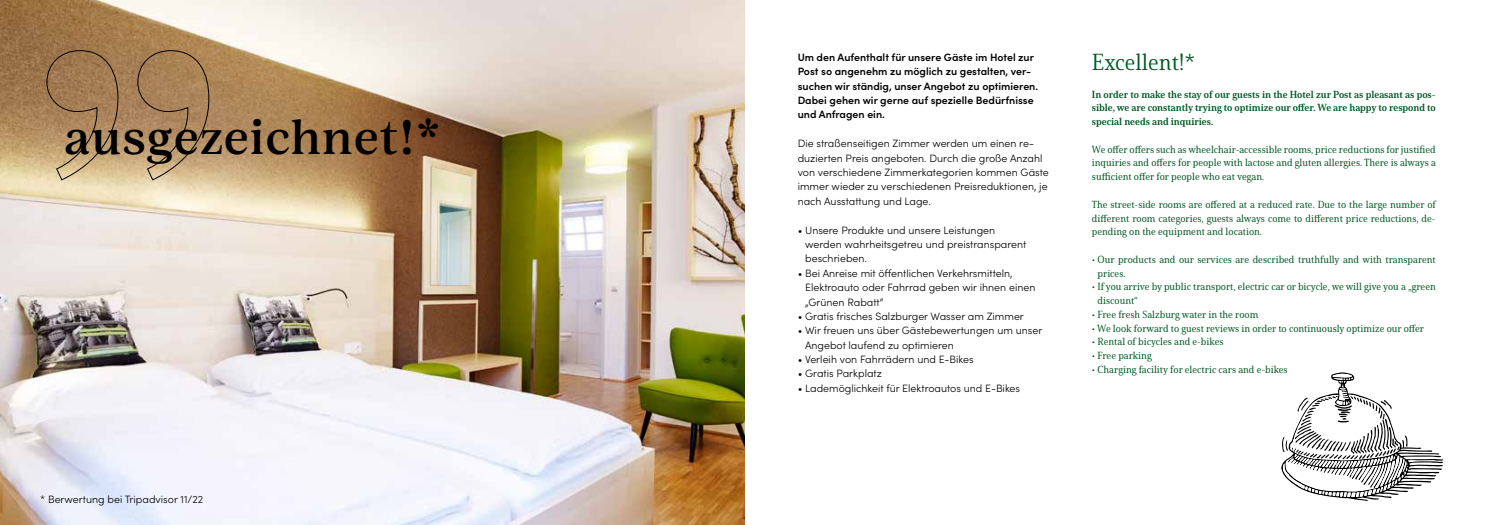
<style>
.page{position:relative;width:1489px;height:525px;background:#fff}
.page>*{position:absolute;margin:0;border:0;box-sizing:border-box;transform-origin:0 0}
.t1{font:500 47.5px "Lust Text";letter-spacing:.03em;color:#000}
.t2{font:22.5px "Solitas Serif Nor Reg";color:#005724}
.t3{font:300 10.62px/14.4px "Sofia Pro";color:#000}
.t4{font:600 10.62px/14.4px "Sofia Pro";color:#000}
.t5{font:10px/13.8px "Solitas Serif Nor Med";color:#005724;text-align:justify}
.t6{font:10px/13.8px "Solitas Serif Nor Bol";color:#005724;text-align:justify}
</style>
<div class="page">
<img style="left:0;top:0;width:744px;height:524px">
<svg style="left:46px;top:50px;width:163px;height:130px;background:#ad8b62"></svg>
<svg style="left:1281px;top:372px;width:161px;height:128px"></svg>
<h1 class="t1" style="left:64px;top:110px;width:378px">ausgezeichnet!*</h1>
<p class="t3" style="left:40px;top:490px;width:164px">* Berwertung bei Tripadvisor 11/22</p>
<p class="t4" style="left:797px;top:49px;width:242px">Um den Aufenthalt für unsere Gäste im Hotel zur Post so angenehm zu möglich zu gestalten, ver&shy;suchen wir ständig, unser Angebot zu optimieren.<br>Dabei gehen wir gerne auf spezielle Bedürfnisse und Anfragen ein.</p>
<p class="t3" style="left:797px;top:136px;width:253px">Die straßenseitigen Zimmer werden um einen re&shy;duzierten Preis angeboten. Durch die große Anzahl von verschiedene Zimmerkategorien kommen Gäste immer wieder zu verschiedenen Preisreduktionen, je nach Ausstattung und Lage.</p>
<p class="t3" style="left:805px;top:222px;width:222px;text-indent:-8px">• Unsere Produkte und unsere Leistungen werden wahrheitsgetreu und preistransparent beschrieben.</p>
<p class="t3" style="left:805px;top:265px;width:232px;text-indent:-8px">• Bei Anreise mit öffentlichen Verkehrsmitteln,<br>Elektroauto oder Fahrrad geben wir ihnen einen „Grünen Rabatt“</p>
<p class="t3" style="left:797px;top:308px;width:228px">• Gratis frisches Salzburger Wasser am Zimmer</p>
<p class="t3" style="left:805px;top:322px;width:239px;text-indent:-7px">• Wir freuen uns über Gästebewertungen um unser<br>Angebot laufend zu optimieren</p>
<p class="t3" style="left:797px;top:351px;width:177px">• Verleih von Fahrrädern und E-Bikes</p>
<p class="t3" style="left:797px;top:366px;width:86px">• Gratis Parkplatz</p>
<p class="t3" style="left:797px;top:380px;width:224px">• Lademöglichkeit für Elektroautos und E-Bikes</p>
<h2 class="t2" style="left:1091px;top:48px;width:104px">Excellent!*</h2>
<p class="t6" style="left:1091px;top:87px;width:345px">In order to make the stay of our guests in the Hotel zur Post as pleasant as pos&shy;sible, we are constantly trying to optimize our offer. We are happy to respond to special needs and inquiries.</p>
<p class="t5" style="left:1091px;top:142px;width:345px">We offer offers such as wheelchair-accessible rooms, price reductions for justified inquiries and offers for people with lactose and gluten allergies. There is always a sufficient offer for people who eat vegan.</p>
<p class="t5" style="left:1091px;top:197px;width:345px">The street-side rooms are offered at a reduced rate. Due to the large number of different room categories, guests always come to different price reductions, de&shy;pending on the equipment and location.</p>
<p class="t5" style="left:1097px;top:252px;width:340px;text-indent:-6px">• Our products and our services are described truthfully and with transparent prices.</p>
<p class="t5" style="left:1097px;top:280px;width:340px;text-indent:-6px">• If you arrive by public transport, electric car or bicycle, we will give you a „green discount“</p>
<p class="t5" style="left:1091px;top:307px;width:168px">• Free fresh Salzburg water in the room</p>
<p class="t5" style="left:1091px;top:321px;width:334px">• We look forward to guest reviews in order to continuously optimize our offer</p>
<p class="t5" style="left:1091px;top:335px;width:133px">• Rental of bicycles and e-bikes</p>
<p class="t5" style="left:1091px;top:348px;width:61px">• Free parking</p>
<p class="t5" style="left:1091px;top:362px;width:197px">• Charging facility for electric cars and e-bikes</p>
</div>
